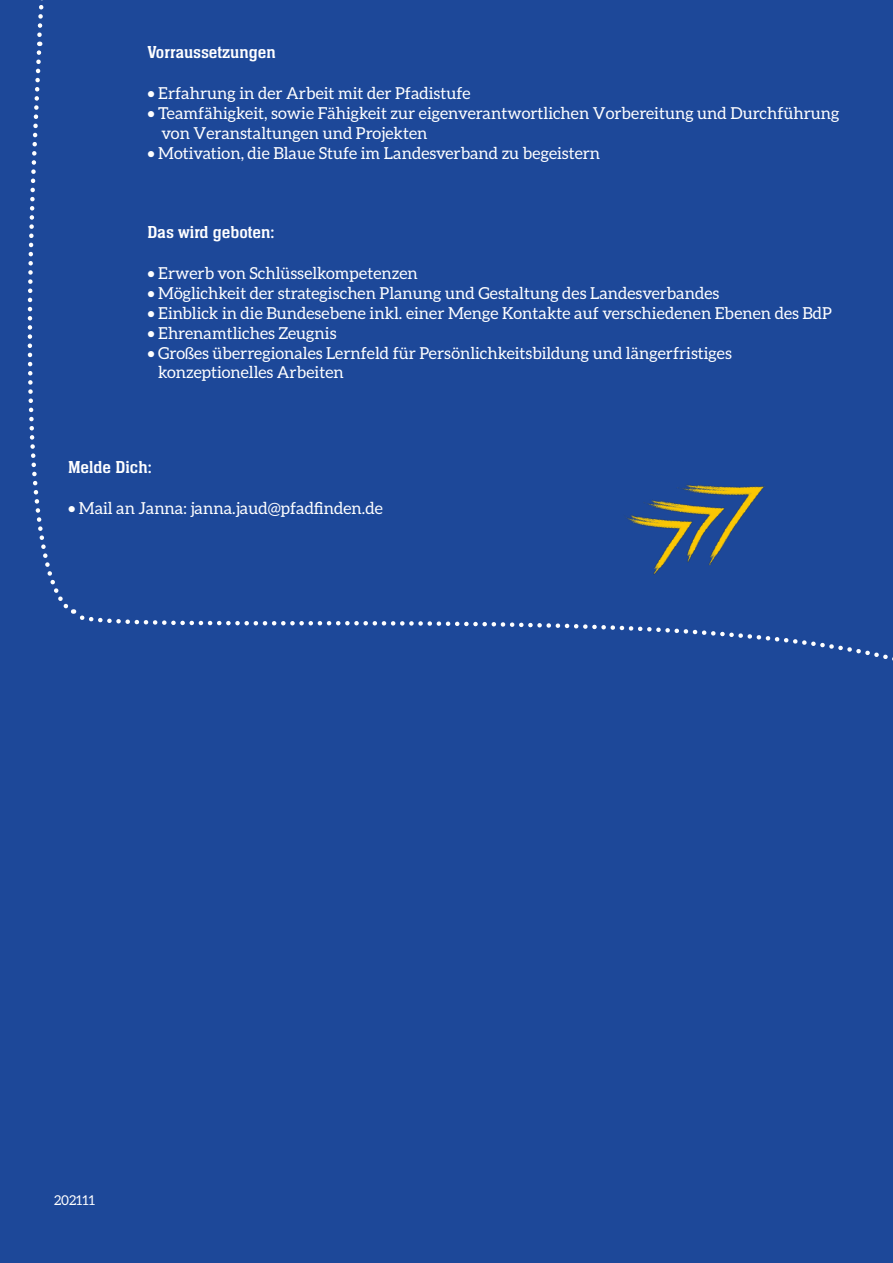
<style>
.page{position:relative;width:893px;height:1263px;background:#1d4899}
.page>*{position:absolute;margin:0;border:0;box-sizing:border-box;transform-origin:0 0}
.t1{font:18px "Immenhausen";color:#fff}
.t2{font:16.5px "Aleo";color:#fff}
.t3{font:13.5px "Aleo";color:#fff}
</style>
<div class="page">
<img style="left:626px;top:484px;width:139px;height:91px">
<svg style="left:74px;top:609px;width:819px;height:52px"></svg>
<svg style="left:27px;top:0;width:47px;height:614px"></svg>
<p class="t1" style="left:147px;top:42px;width:130px">Vorraussetzungen</p>
<p class="t2" style="left:147px;top:84px;width:325px">• Erfahrung in der Arbeit mit der Pfadistufe</p>
<p class="t2" style="left:147px;top:104px;width:694px">• Teamfähigkeit, sowie Fähigkeit zur eigenverantwortlichen Vorbereitung und Durchführung</p>
<p class="t2" style="left:162px;top:124px;width:267px">von Veranstaltungen und Projekten</p>
<p class="t2" style="left:147px;top:144px;width:454px">• Motivation, die Blaue Stufe im Landesverband zu begeistern</p>
<p class="t1" style="left:147px;top:222px;width:128px">Das wird geboten:</p>
<p class="t2" style="left:147px;top:264px;width:272px">• Erwerb von Schlüsselkompetenzen</p>
<p class="t2" style="left:147px;top:284px;width:573px">• Möglichkeit der strategischen Planung und Gestaltung des Landesverbandes</p>
<p class="t2" style="left:147px;top:304px;width:686px">• Einblick in die Bundesebene inkl. einer Menge Kontakte auf verschiedenen Ebenen des BdP</p>
<p class="t2" style="left:147px;top:324px;width:191px">• Ehrenamtliches Zeugnis</p>
<p class="t2" style="left:147px;top:343px;width:586px">• Großes überregionales Lernfeld für Persönlichkeitsbildung und längerfristiges</p>
<p class="t2" style="left:158px;top:363px;width:187px">konzeptionelles Arbeiten</p>
<p class="t1" style="left:68px;top:457px;width:85px">Melde Dich:</p>
<p class="t2" style="left:68px;top:499px;width:316px">• Mail an Janna: janna.jaud@pfadfinden.de</p>
<p class="t3" style="left:54px;top:1192px;width:43px">202111</p>
</div>
